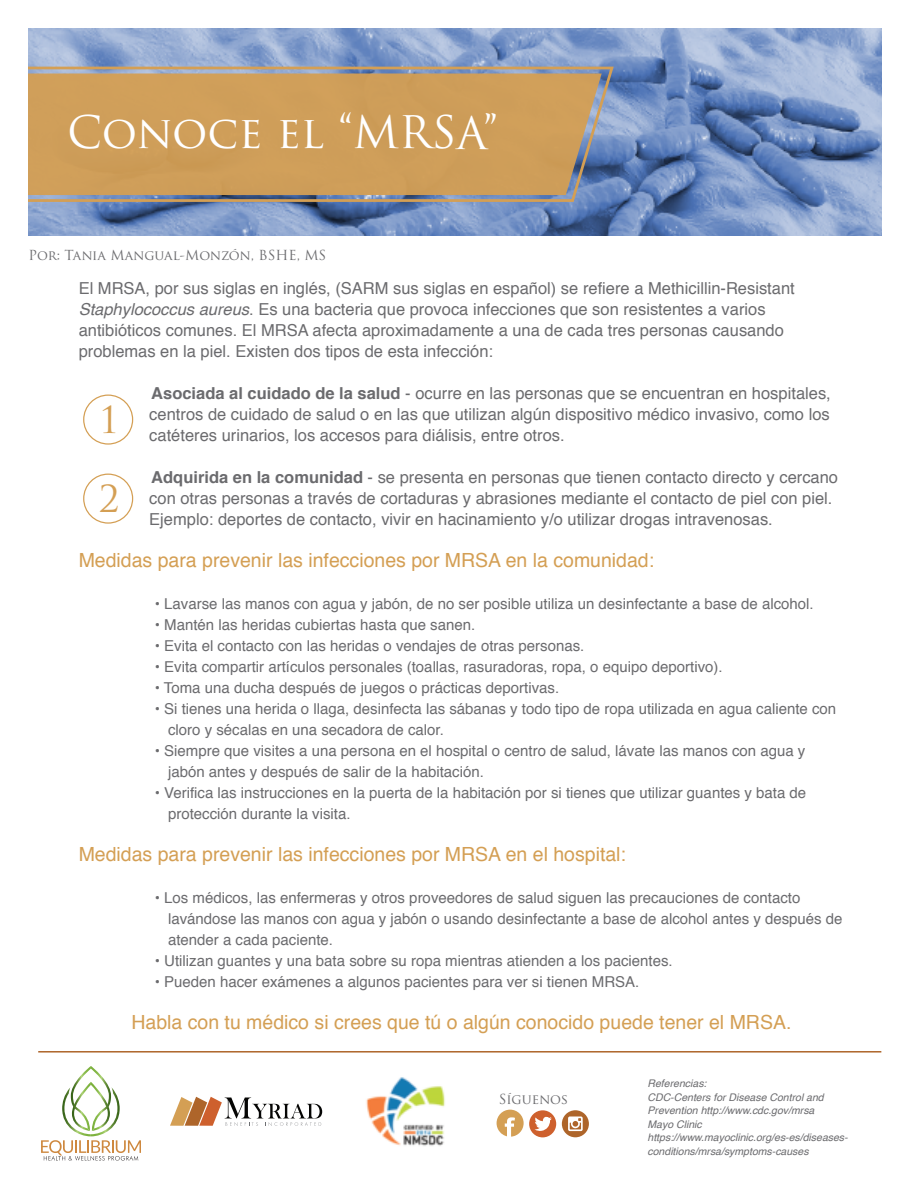
<style>
.page{position:relative;width:918px;height:1188px;background:#fff}
.page>*{position:absolute;margin:0;border:0;box-sizing:border-box;transform-origin:0 0}
.t1{font:43.8px "Trajan Pro";letter-spacing:-.005em;color:#fff}
.t2{font:36.3px/79.1px "Trajan Pro";color:#d49f54}
.t3{font:19.5px "Helvetica";color:#d49f54}
.t4{font:16.5px/21px "Helvetica";color:#6b6b6e}
.t5{font:15px/21px "Helvetica";color:#6b6b6e}
.t6{font:13.5px "Trajan Pro";color:#6b6b6e}
.t7{font:italic 10.5px/13.5px "Helvetica";color:#6b6b6e}
.s1{font-style:italic}
.s2{font-weight:700}
</style>
<div class="page">
<img style="left:28px;top:28px;width:854px;height:207px">
<img style="left:366px;top:1077px;width:79px;height:69px">
<hr style="left:38px;top:1051px;width:843px;height:2px;background:#ae652a">
<svg style="left:28px;top:65px;width:588px;height:139px;background:#c39b65"></svg>
<svg style="left:170px;top:1097px;width:152px;height:29px"></svg>
<svg style="left:497px;top:1110px;width:27px;height:27px"></svg>
<div style="left:529px;top:1110px;width:27px;height:27px;background:#ce602d;border-radius:50%"></div>
<svg style="left:535px;top:1116px;width:17px;height:15px"></svg>
<div style="left:562px;top:1110px;width:27px;height:27px;background:#ae652a;border-radius:50%"></div>
<svg style="left:568px;top:1116px;width:15px;height:15px"></svg>
<svg style="left:41px;top:1066px;width:100px;height:95px"></svg>
<div style="left:83px;top:395px;width:50px;height:50px;border:1px solid #d49f54;border-radius:50%"></div>
<div style="left:83px;top:474px;width:50px;height:50px;border:1px solid #d49f54;border-radius:50%"></div>
<h1 class="t1" style="left:67px;top:104px;width:432px">Conoce el “MRSA”</h1>
<p class="t6" style="left:28px;top:246px;width:299px">Por: Tania Mangual-Monzón, BSHE, MS</p>
<p class="t4" style="left:79px;top:279px;width:718px">El MRSA, por sus siglas en inglés, (SARM sus siglas en español) se refiere a Methicillin-Resistant <span class="s1">Staphylococcus aureus</span>. Es una bacteria que provoca infecciones que son resistentes a varios antibióticos comunes. El MRSA afecta aproximadamente a una de cada tres personas causando problemas en la piel. Existen dos tipos de esta infección:</p>
<p class="t4" style="left:149px;top:384px;width:683px;text-align:justify"><span class="s2">Asociada al cuidado de la salud</span> - ocurre en las personas que se encuentran en hospitales, centros de cuidado de salud o en las que utilizan algún dispositivo médico invasivo, como los catéteres urinarios, los accesos para diálisis, entre otros.</p>
<p class="t4" style="left:149px;top:468px;width:690px"><span class="s2">Adquirida en la comunidad</span> - se presenta en personas que tienen contacto directo y cercano con otras personas a través de cortaduras y abrasiones mediante el contacto de piel con piel.<br>Ejemplo: deportes de contacto, vivir en hacinamiento y/o utilizar drogas intravenosas.</p>
<h3 class="t3" style="left:79px;top:545px;width:577px">Medidas para prevenir las infecciones por MRSA en la comunidad:</h3>
<p class="t5" style="left:155px;top:594px;width:660px">• Lavarse las manos con agua y jabón, de no ser posible utiliza un desinfectante a base de alcohol.</p>
<p class="t5" style="left:155px;top:615px;width:322px">• Mantén las heridas cubiertas hasta que sanen.</p>
<p class="t5" style="left:155px;top:636px;width:431px">• Evita el contacto con las heridas o vendajes de otras personas.</p>
<p class="t5" style="left:155px;top:657px;width:569px">• Evita compartir artículos personales (toallas, rasuradoras, ropa, o equipo deportivo).</p>
<p class="t5" style="left:155px;top:678px;width:406px">• Toma una ducha después de juegos o prácticas deportivas.</p>
<p class="t5" style="left:168px;top:699px;width:670px;text-indent:-13px">• Si tienes una herida o llaga, desinfecta las sábanas y todo tipo de ropa utilizada en agua caliente con cloro y sécalas en una secadora de calor.</p>
<p class="t5" style="left:168px;top:741px;width:639px;text-indent:-13px">• Siempre que visites a una persona en el hospital o centro de salud, lávate las manos con agua y jabón antes y después de salir de la habitación.</p>
<p class="t5" style="left:168px;top:783px;width:640px;text-indent:-13px">• Verifica las instrucciones en la puerta de la habitación por si tienes que utilizar guantes y bata de protección durante la visita.</p>
<h3 class="t3" style="left:79px;top:839px;width:549px">Medidas para prevenir las infecciones por MRSA en el hospital:</h3>
<p class="t5" style="left:168px;top:888px;width:676px;text-indent:-13px">• Los médicos, las enfermeras y otros proveedores de salud siguen las precauciones de contacto lavándose las manos con agua y jabón o usando desinfectante a base de alcohol antes y después de atender a cada paciente.</p>
<p class="t5" style="left:155px;top:951px;width:520px">• Utilizan guantes y una bata sobre su ropa mientras atienden a los pacientes.</p>
<p class="t5" style="left:155px;top:972px;width:486px">• Pueden hacer exámenes a algunos pacientes para ver si tienen MRSA.</p>
<h3 class="t3" style="left:131px;top:1007px;width:662px">Habla con tu médico si crees que tú o algún conocido puede tener el MRSA.</h3>
<h2 class="t2" style="left:99px;top:380px;width:22px">1<br>2</h2>
<p class="t6" style="left:499px;top:1091px;width:71px">Síguenos</p>
<p class="t7" style="left:648px;top:1077px;width:202px">Referencias:<br>CDC-Centers for Disease Control and<br>Prevention http://www.cdc.gov/mrsa<br>Mayo Clinic https://www.mayoclinic.org/es-es/diseases&shy;conditions/mrsa/symptoms-causes</p>
</div>
